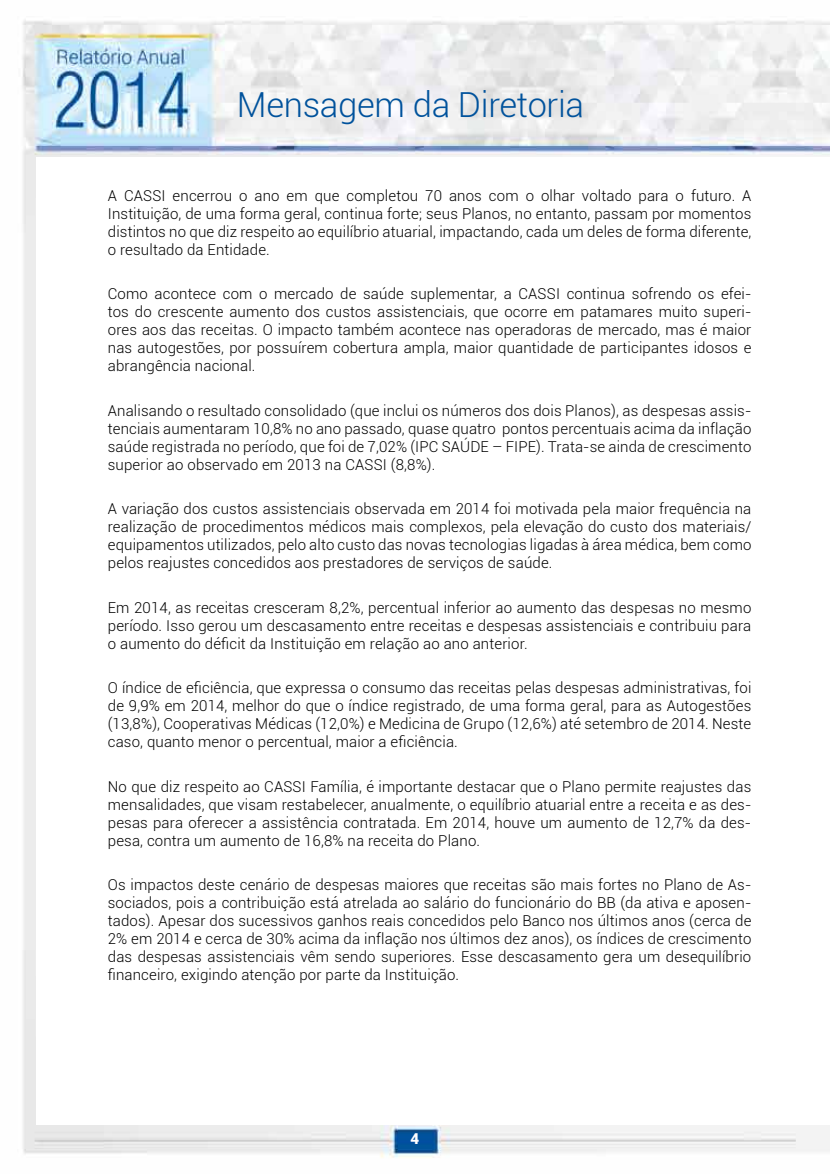
<style>
.page{position:relative;width:830px;height:1174px;background:#fff}
.page>*{position:absolute;margin:0;border:0;box-sizing:border-box;transform-origin:0 0}
.t1{font:300 34.5px "Roboto";letter-spacing:-.01em;color:#00529c}
.t2{font:300 15px/18px "Roboto";letter-spacing:.01em;color:#000;text-align:justify}
.t3{font:900 15px "Roboto";color:#fff}
</style>
<div class="page">
<img style="left:22px;top:20px;width:807px;height:1138px">
<div style="left:36px;top:157px;width:793px;height:968px;background:#fff"></div>
<h1 class="t1" style="left:237px;top:81px;width:348px">Mensagem da Diretoria</h1>
<p class="t2" style="left:108px;top:186px;width:644px">A CASSI encerrou o ano em que completou 70 anos com o olhar voltado para o futuro. A Instituição, de uma forma geral, continua forte; seus Planos, no entanto, passam por momentos distintos no que diz respeito ao equilíbrio atuarial, impactando, cada um deles de forma diferente, o resultado da Entidade.</p>
<p class="t2" style="left:108px;top:284px;width:644px">Como acontece com o mercado de saúde suplementar, a CASSI continua sofrendo os efei&shy;tos do crescente aumento dos custos assistenciais, que ocorre em patamares muito superi&shy;ores aos das receitas. O impacto também acontece nas operadoras de mercado, mas é maior nas autogestões, por possuírem cobertura ampla, maior quantidade de participantes idosos e abrangência nacional.</p>
<p class="t2" style="left:108px;top:401px;width:644px">Analisando o resultado consolidado (que inclui os números dos dois Planos), as despesas assis&shy;tenciais aumentaram 10,8% no ano passado, quase quatro pontos percentuais acima da inflação saúde registrada no período, que foi de 7,02% (IPC SAÚDE – FIPE). Trata-se ainda de crescimento superior ao observado em 2013 na CASSI (8,8%).</p>
<p class="t2" style="left:108px;top:499px;width:645px">A variação dos custos assistenciais observada em 2014 foi motivada pela maior frequência na realização de procedimentos médicos mais complexos, pela elevação do custo dos materiais/ equipamentos utilizados, pelo alto custo das novas tecnologias ligadas à área médica, bem como pelos reajustes concedidos aos prestadores de serviços de saúde.</p>
<p class="t2" style="left:108px;top:598px;width:644px">Em 2014, as receitas cresceram 8,2%, percentual inferior ao aumento das despesas no mesmo período. Isso gerou um descasamento entre receitas e despesas assistenciais e contribuiu para o aumento do déficit da Instituição em relação ao ano anterior.</p>
<p class="t2" style="left:108px;top:678px;width:644px">O índice de eficiência, que expressa o consumo das receitas pelas despesas administrativas, foi de 9,9% em 2014, melhor do que o índice registrado, de uma forma geral, para as Autogestões (13,8%), Cooperativas Médicas (12,0%) e Medicina de Grupo (12,6%) até setembro de 2014. Neste caso, quanto menor o percentual, maior a eficiência.</p>
<p class="t2" style="left:108px;top:777px;width:644px">No que diz respeito ao CASSI Família, é importante destacar que o Plano permite reajustes das mensalidades, que visam restabelecer, anualmente, o equilíbrio atuarial entre a receita e as des&shy;pesas para oferecer a assistência contratada. Em 2014, houve um aumento de 12,7% da des&shy;pesa, contra um aumento de 16,8% na receita do Plano.</p>
<p class="t2" style="left:108px;top:875px;width:644px">Os impactos deste cenário de despesas maiores que receitas são mais fortes no Plano de As&shy;sociados, pois a contribuição está atrelada ao salário do funcionário do BB (da ativa e aposen&shy;tados). Apesar dos sucessivos ganhos reais concedidos pelo Banco nos últimos anos (cerca de 2% em 2014 e cerca de 30% acima da inflação nos últimos dez anos), os índices de crescimento das despesas assistenciais vêm sendo superiores. Esse descasamento gera um desequilíbrio financeiro, exigindo atenção por parte da Instituição.</p>
<p class="t3" style="left:410px;top:1128px;width:10px">4</p>
</div>
